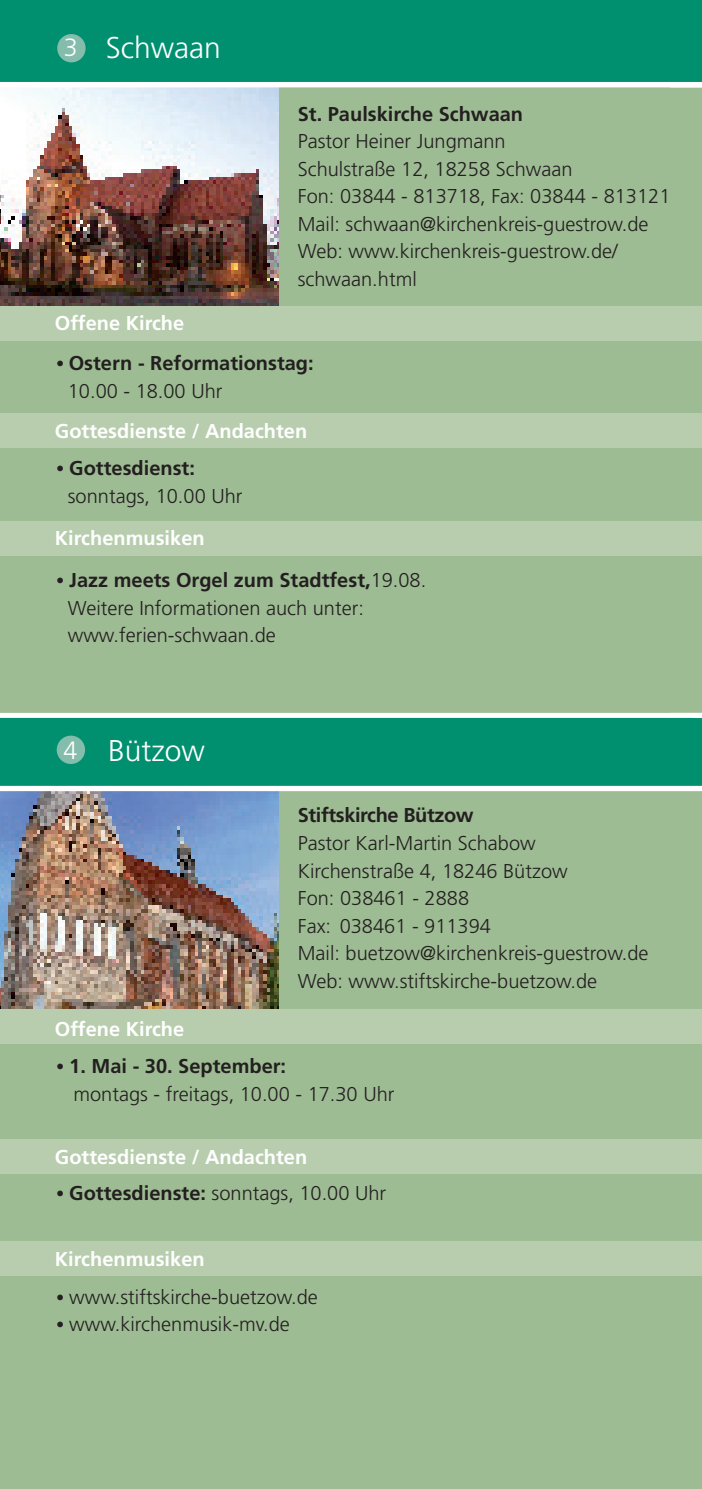
<style>
.page{position:relative;width:702px;height:1489px;background:#fff}
.page>*{position:absolute;margin:0;border:0;box-sizing:border-box;transform-origin:0 0}
.t1{font:300 30px "Frutiger";color:#fff}
.t2{font:300 25px "Frutiger";color:#fff}
.t3{font:300 20px/27.5px "Frutiger";color:#231f20}
.t4{font:700 20px "Frutiger";color:#fff}
.t5{font:700 20px/27.5px "Frutiger";color:#231f20}
.t6{font:700 20px "Frutiger";letter-spacing:-.02em;color:#231f20}
.s1{font-family:"Times";font-weight:400}
.s2{font-weight:300}
.s3{font-weight:700}
</style>
<div class="page">
<div style="left:0;top:0;width:702px;height:1488px;background:#9ebc93"></div>
<div style="left:670px;top:716px;width:32px;height:73px;background:#009070"></div>
<img style="left:0;top:791px;width:278px;height:218px">
<div style="left:0;top:716px;width:691px;height:73px;background:#009070"></div>
<div style="left:548px;top:0;width:154px;height:83px;background:#009070"></div>
<div style="left:0;top:0;width:273px;height:83px;background:#009070"></div>
<div style="left:272px;top:0;width:285px;height:83px;background:#009070"></div>
<img style="left:0;top:87px;width:278px;height:219px">
<div style="left:0;top:413px;width:702px;height:35px;background:#b7cdae"></div>
<div style="left:0;top:521px;width:702px;height:35px;background:#b7cdae"></div>
<div style="left:0;top:1009px;width:702px;height:35px;background:#b7cdae"></div>
<div style="left:0;top:1139px;width:702px;height:35px;background:#b7cdae"></div>
<div style="left:0;top:1240px;width:702px;height:35px;background:#b7cdae"></div>
<div style="left:0;top:713px;width:702px;height:5px;background:#fff"></div>
<div style="left:57px;top:34px;width:29px;height:28px;background:#84bdac;border-radius:50%"></div>
<div style="left:57px;top:735px;width:28px;height:29px;background:#84bdac;border-radius:50%"></div>
<div style="left:0;top:786px;width:702px;height:5px;background:#fff"></div>
<div style="left:0;top:306px;width:702px;height:35px;background:#b7cdae"></div>
<div style="left:0;top:785px;width:702px;height:5px;background:#fff"></div>
<div style="left:0;top:82px;width:702px;height:5px;background:#fff"></div>
<p class="t2" style="left:64px;top:33px;width:15px">3</p>
<h1 class="t1" style="left:106px;top:31px;width:117px">Schwaan</h1>
<p class="t4" style="left:55px;top:311px;width:131px">Offene Kirche</p>
<p class="t5" style="left:298px;top:100px;width:227px">St. Paulskirche Schwaan</p>
<p class="t3" style="left:298px;top:127px;width:374px">Pastor Heiner Jungmann<br>Schulstraße 12, 18258 Schwaan<br>Fon: 03844 - 813718, Fax: 03844 - 813121<br>Mail: schwaan@kirchenkreis-guestrow.de<br>Web: www.kirchenkreis-guestrow.de/ schwaan.html</p>
<p class="t5" style="left:68px;top:349px;width:247px;text-indent:-11px"><span class="s1">•</span> Ostern - Reformationstag:<br><span class="s2">10.00 - 18.00 Uhr</span></p>
<p class="t4" style="left:55px;top:419px;width:254px">Gottesdienste / Andachten</p>
<p class="t3" style="left:68px;top:454px;width:176px;text-indent:-11px"><span class="s1">•</span> <span class="s3">Gottesdienst: </span>sonntags, 10.00 Uhr</p>
<p class="t4" style="left:55px;top:526px;width:151px">Kirchenmusiken</p>
<p class="t3" style="left:68px;top:566px;width:360px;text-indent:-11px"><span class="s1">•</span> <span class="s3">Jazz meets Orgel zum Stadtfest,</span>19.08.<br>Weitere Informationen auch unter: www.ferien-schwaan.de</p>
<p class="t2" style="left:63px;top:736px;width:15px">4</p>
<h1 class="t1" style="left:108px;top:733px;width:98px">Bützow</h1>
<p class="t6" style="left:298px;top:803px;width:177px">Stiftskirche Bützow</p>
<p class="t3" style="left:298px;top:829px;width:352px">Pastor Karl-Martin Schabow<br>Kirchenstraße 4, 18246 Bützow<br>Fon: 038461 - 2888<br>Fax: 038461 - 911394<br>Mail: buetzow@kirchenkreis-guestrow.de<br>Web: www.stiftskirche-buetzow.de</p>
<p class="t4" style="left:55px;top:1017px;width:131px">Offene Kirche</p>
<p class="t3" style="left:73px;top:1052px;width:322px;text-indent:-17px"><span class="s1">•</span> <span class="s3">1. Mai - 30. September:<br></span>montags - freitags, 10.00 - 17.30 Uhr</p>
<p class="t4" style="left:55px;top:1145px;width:254px">Gottesdienste / Andachten</p>
<p class="t3" style="left:57px;top:1179px;width:331px"><span class="s1">•</span> <span class="s3">Gottesdienste:</span> sonntags, 10.00 Uhr</p>
<p class="t4" style="left:55px;top:1247px;width:151px">Kirchenmusiken</p>
<p class="t3" style="left:57px;top:1283px;width:263px"><span class="s1">•</span> www.stiftskirche-buetzow.de</p>
<p class="t3" style="left:57px;top:1310px;width:234px"><span class="s1">•</span> www.kirchenmusik-mv.de</p>
</div>
